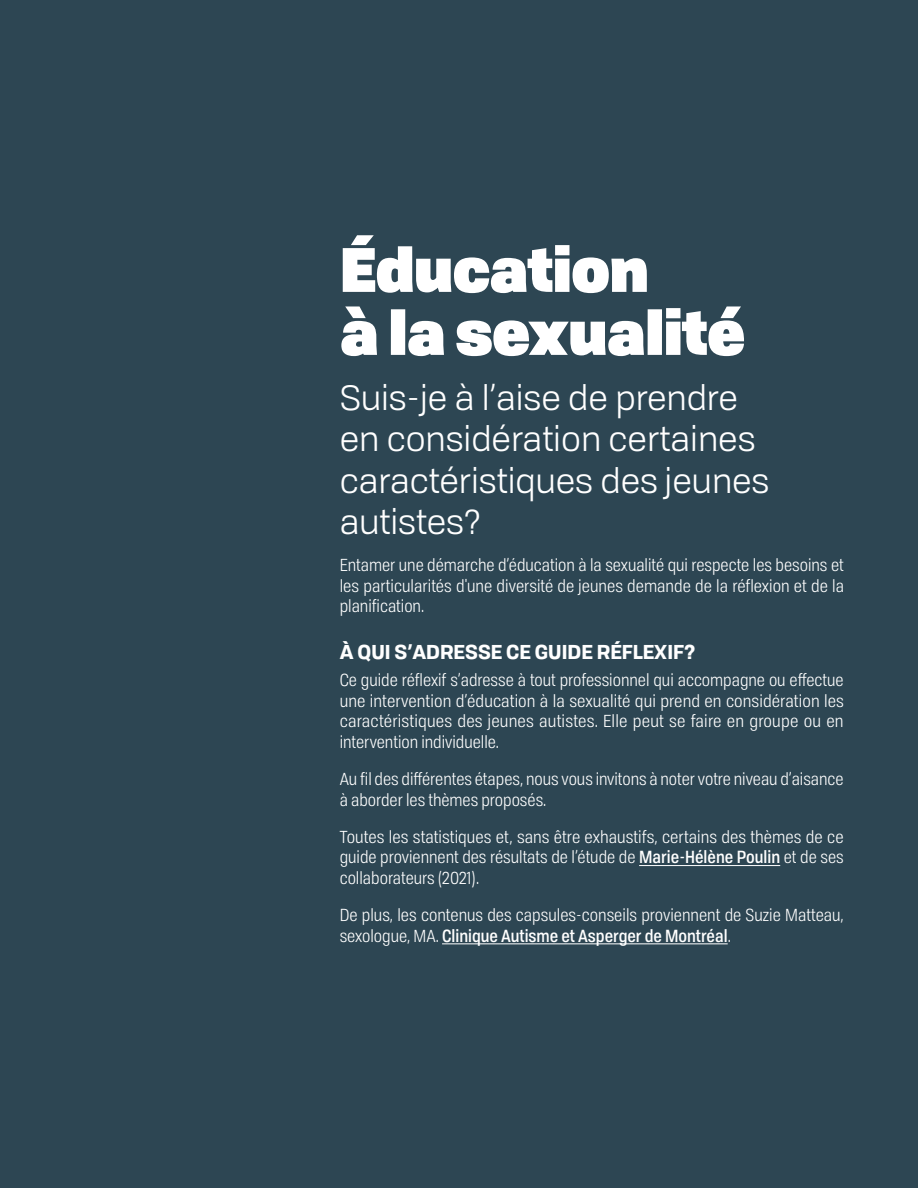
<style>
.page{position:relative;width:918px;height:1188px;background:#2d4653}
.page>*{position:absolute;margin:0;border:0;box-sizing:border-box;transform-origin:0 0}
.t1{font:900 60px/63px "Tofino";letter-spacing:-.02em;color:#fff}
.t2{font:34.5px/41.4px "Tofino";color:#fff}
.t3{font:700 19.5px "Tofino";color:#fff}
.t4{font:17.25px/20.7px "Tofino Narrow";color:#fff;text-align:justify}
.s1{font-weight:500}
</style>
<div class="page">
<hr style="left:639px;top:865px;width:141px;height:1px;background:#fff">
<hr style="left:442px;top:943px;width:286px;height:1px;background:#fff">
<h1 class="t1" style="left:340px;top:233px;width:407px">Éducation<br>à la sexualité</h1>
<h2 class="t2" style="left:340px;top:375px;width:431px">Suis-je à l’aise de prendre en considération certaines caractéristiques des jeunes autistes?</h2>
<p class="t4" style="left:340px;top:553px;width:506px">Entamer une démarche d’éducation à la sexualité qui respecte les besoins et les particularités d'une diversité de jeunes demande de la réflexion et de la planification.</p>
<p class="t3" style="left:340px;top:636px;width:357px">À QUI S’ADRESSE CE GUIDE RÉFLEXIF?</p>
<p class="t4" style="left:340px;top:669px;width:506px">Ce guide réflexif s’adresse à tout professionnel qui accompagne ou effectue une intervention d’éducation à la sexualité qui prend en considération les caractéristiques des jeunes autistes. Elle peut se faire en groupe ou en intervention individuelle.</p>
<p class="t4" style="left:340px;top:768px;width:506px">Au fil des différentes étapes, nous vous invitons à noter votre niveau d’aisance à aborder les thèmes proposés.</p>
<p class="t4" style="left:340px;top:825px;width:505px">Toutes les statistiques et, sans être exhaustifs, certains des thèmes de ce guide proviennent des résultats de l’étude de <span class="s1">Marie-Hélène Poulin</span> et de ses collaborateurs (2021).</p>
<p class="t4" style="left:340px;top:903px;width:506px">De plus, les contenus des capsules-conseils proviennent de Suzie Matteau, sexologue, MA. <span class="s1">Clinique Autisme et Asperger de Montréal</span>.</p>
</div>
